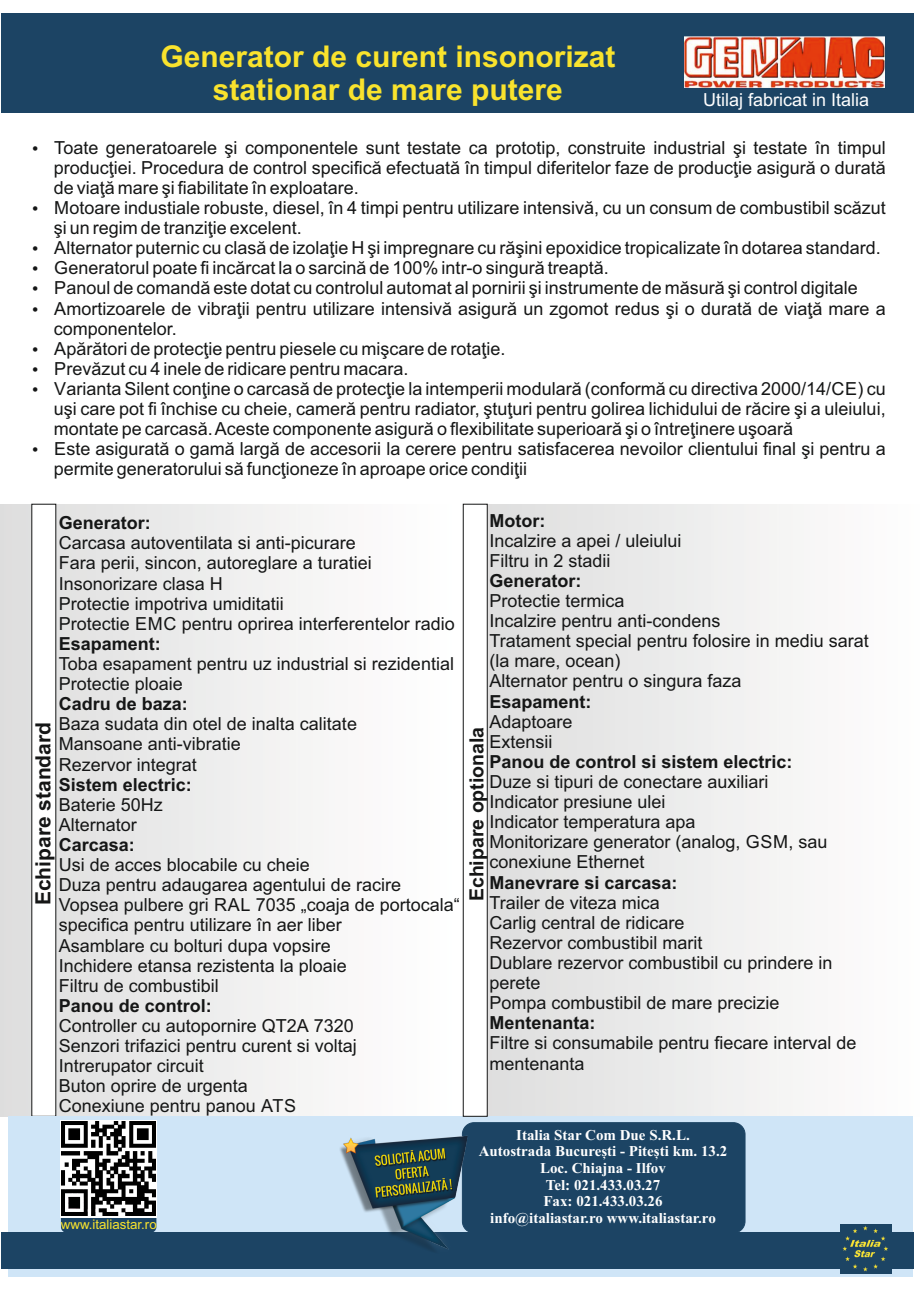
<style>
.page{position:relative;width:920px;height:1290px;background:#fff}
.page>*{position:absolute;margin:0;border:0;box-sizing:border-box;transform-origin:0 0}
.t1{font:700 30px/33.5px "Arial";color:#f9e32d;text-align:center}
.t2{font:700 21px "Arial";color:#151616}
.t3{font:700 19.5px "Arial";color:#151616}
.t4{font:18px/20.1px "Arial";color:#151616}
.t5{font:700 18px "Arial";color:#151616}
.t6{font:18px "Arial";color:#fff}
.t7{font:700 15px/16.6px "Times New Roman";color:#fff;text-align:center}
.t8{font:13.2px "Arial";color:#f9e32d}
</style>
<div class="page">
<div style="left:0;top:504px;width:461px;height:612px;background:linear-gradient(to right,#dddedd,#fff)"></div>
<svg style="left:31px;top:503px;width:26px;height:613px"></svg>
<div style="left:473px;top:504px;width:447px;height:612px;background:linear-gradient(to right,#ddd,#fffefe)"></div>
<div style="left:2px;top:13px;width:912px;height:99px;background:#1c4464"></div>
<img style="left:685px;top:37px;width:200px;height:50px">
<div style="left:8px;top:1116px;width:905px;height:161px;background:#cfe5f7"></div>
<div style="left:1px;top:1232px;width:913px;height:36px;background:#1c4464"></div>
<svg style="left:462px;top:503px;width:26px;height:614px"></svg>
<img style="left:841px;top:1224px;width:50px;height:49px">
<div style="left:462px;top:1122px;width:283px;height:111px;background:#1c4464;border:1px solid #1c4464;border-radius:12px"></div>
<img style="left:340px;top:1134px;width:128px;height:116px">
<div style="left:61px;top:1203px;width:95px;height:29px;background:#1c4464;border-radius:6px"></div>
<div style="left:60px;top:1120px;width:97px;height:98px;background:linear-gradient(to right,#fff,#fff)"></div>
<img style="left:62px;top:1121px;width:94px;height:94px">
<h1 class="t1" style="left:160px;top:42px;width:457px">Generator de curent insonorizat stationar de mare putere</h1>
<p class="t6" style="left:703px;top:92px;width:168px">Utilaj fabricat in Italia</p>
<p class="t4" style="left:54px;top:139px;width:833px">Toate generatoarele şi componentele sunt testate ca prototip, construite industrial şi testate în timpul producţiei. Procedura de control specifică efectuată în timpul diferitelor faze de producţie asigură o durată de viaţă mare şi fiabilitate în exploatare.<br>Motoare industiale robuste, diesel, în 4 timpi pentru utilizare intensivă, cu un consum de combustibil scăzut şi un regim de tranziţie excelent.<br>Alternator puternic cu clasă de izolaţie H şi impregnare cu răşini epoxidice tropicalizate în dotarea standard.<br>Generatorul poate fi incărcat la o sarcină de 100% intr-o singură treaptă.<br>Panoul de comandă este dotat cu controlul automat al pornirii şi instrumente de măsură şi control digitale Amortizoarele de vibraţii pentru utilizare intensivă asigură un zgomot redus şi o durată de viaţă mare a componentelor.<br>Apărători de protecţie pentru piesele cu mişcare de rotaţie.<br>Prevăzut cu 4 inele de ridicare pentru macara.<br>Varianta Silent conţine o carcasă de protecţie la intemperii modulară (conformă cu directiva 2000/14/CE) cu uşi care pot fi închise cu cheie, cameră pentru radiator, ştuţuri pentru golirea lichidului de răcire şi a uleiului, montate pe carcasă. Aceste componente asigură o flexibilitate superioară şi o întreţinere uşoară<br>Este asigurată o gamă largă de accesorii la cerere pentru satisfacerea nevoilor clientului final şi pentru a permite generatorului să funcţioneze în aproape orice condiţii</p>
<p class="t5" style="left:59px;top:516px;width:94px">Generator:</p>
<p class="t4" style="left:59px;top:535px;width:398px">Carcasa autoventilata si anti-picurare<br>Fara perii, sincon, autoreglare a turatiei Insonorizare clasa H<br>Protectie impotriva umiditatii<br>Protectie EMC pentru oprirea interferentelor radio</p>
<p class="t5" style="left:59px;top:637px;width:104px">Esapament:</p>
<p class="t4" style="left:59px;top:655px;width:397px">Toba esapament pentru uz industrial si rezidential<br>Protectie ploaie</p>
<p class="t5" style="left:59px;top:697px;width:131px">Cadru de baza:</p>
<p class="t4" style="left:59px;top:716px;width:300px">Baza sudata din otel de inalta calitate<br>Mansoane anti-vibratie<br>Rezervor integrat</p>
<p class="t5" style="left:59px;top:778px;width:135px">Sistem electric:</p>
<p class="t4" style="left:59px;top:796px;width:106px">Baterie 50Hz<br>Alternator</p>
<p class="t5" style="left:59px;top:838px;width:78px">Carcasa:</p>
<p class="t4" style="left:59px;top:856px;width:403px">Usi de acces blocabile cu cheie<br>Duza pentru adaugarea agentului de racire Vopsea pulbere gri RAL 7035 „coaja de portocala“ specifica pentru utilizare în aer liber<br>Asamblare cu bolturi dupa vopsire<br>Inchidere etansa rezistenta la ploaie<br>Filtru de combustibil</p>
<p class="t5" style="left:59px;top:999px;width:155px">Panou de control:</p>
<p class="t4" style="left:59px;top:1017px;width:300px">Controller cu autopornire QT2A 7320<br>Senzori trifazici pentru curent si voltaj<br>Intrerupator circuit<br>Buton oprire de urgenta<br>Conexiune pentru panou ATS</p>
<p class="t5" style="left:489px;top:513px;width:57px">Motor:</p>
<p class="t4" style="left:489px;top:532px;width:194px">Incalzire a apei / uleiului<br>Filtru in 2 stadii</p>
<p class="t5" style="left:489px;top:574px;width:94px">Generator:</p>
<p class="t4" style="left:489px;top:592px;width:381px">Protectie termica<br>Incalzire pentru anti-condens<br>Tratament special pentru folosire in mediu sarat (la mare, ocean)<br>Alternator pentru o singura faza</p>
<p class="t5" style="left:489px;top:694px;width:104px">Esapament:</p>
<p class="t4" style="left:489px;top:713px;width:85px">Adaptoare<br>Extensii</p>
<p class="t5" style="left:489px;top:755px;width:305px">Panou de control si sistem electric:</p>
<p class="t4" style="left:489px;top:773px;width:340px">Duze si tipuri de conectare auxiliari<br>Indicator presiune ulei<br>Indicator temperatura apa<br>Monitorizare generator (analog, GSM, sau conexiune Ethernet</p>
<p class="t5" style="left:489px;top:875px;width:190px">Manevrare si carcasa:</p>
<p class="t4" style="left:489px;top:894px;width:345px">Trailer de viteza mica<br>Carlig central de ridicare<br>Rezervor combustibil marit<br>Dublare rezervor combustibil cu prindere in perete<br>Pompa combustibil de mare precizie</p>
<p class="t5" style="left:489px;top:1016px;width:108px">Mentenanta:</p>
<p class="t4" style="left:489px;top:1035px;width:369px">Filtre si consumabile pentru fiecare interval de mentenanta</p>
<p class="t2" style="left:35px;top:905px;width:185px;rotate:-90deg">Echipare standard</p>
<p class="t3" style="left:469px;top:901px;width:176px;rotate:-90deg">Echipare optionala</p>
<p class="t8" style="left:61px;top:1219px;width:97px">www.italiastar.ro</p>
<p class="t7" style="left:479px;top:1128px;width:250px">Italia Star Com Due S.R.L.<br>Autostrada București - Pitești km. 13.2<br>Loc. Chiajna - Ilfov<br>Tel: 021.433.03.27<br>Fax: 021.433.03.26<br>info@italiastar.ro www.italiastar.ro</p>
</div>
